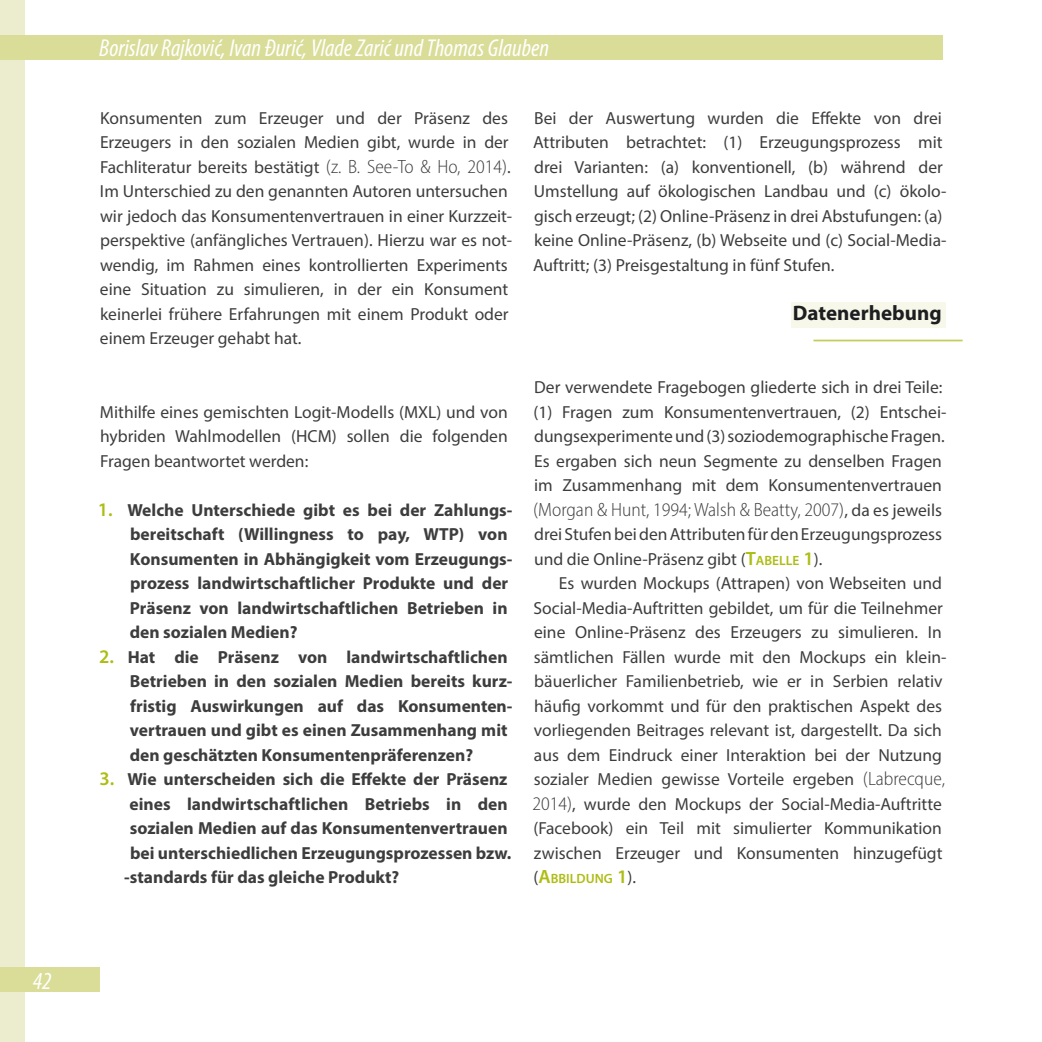
<style>
.page{position:relative;width:1042px;height:1042px;background:#fff}
.page>*{position:absolute;margin:0;border:0;box-sizing:border-box;transform-origin:0 0}
.t1{font:italic condensed 24.5px "Myriad Pro";color:#fff}
.t2{font:21px "Myriad Pro Bold 2";color:#1d1e1f}
.t3{font:300 semi-condensed 19.25px "Myriad Pro";color:#3d3d3d}
.t4{font:17.5px/24.5px "Myriad Pro Regular 3";color:#3d3d3d}
.t5{font:17.5px/24.5px "Myriad Pro Bold 2";color:#3d3d3d}
.t6{font:600 13.47px "Myriad Pro";letter-spacing:.005em;color:#aebd14}
.s1{font-family:"Myriad Pro";font-weight:300;font-stretch:semi-condensed;font-size:19.25px}
.s2{font-family:"Myriad Pro";font-weight:600;font-size:19.25px;color:#aebd14}
.s3{font-family:"Myriad Pro Regular 3";font-weight:400;font-stretch:normal;font-size:17.5px}
.s4{font-family:"Myriad Pro";font-weight:600;font-size:13.47px;color:#aebd14}
.s5{font-family:"Myriad Pro Regular 3";font-weight:400;font-size:17.5px;color:#3d3d3d}
.s6{font-size:19.25px}
</style>
<div class="page">
<div style="left:0;top:0;width:25px;height:1042px;background:#ecedce"></div>
<div style="left:0;top:35px;width:943px;height:25px;background:#d9dd98"></div>
<div style="left:0;top:967px;width:99px;height:25px;background:#d9dd98"></div>
<div style="left:791px;top:301px;width:154px;height:26px;background:#f7f8ea"></div>
<hr style="left:813px;top:340px;width:149px;height:1px;background:#c5cb5c">
<h1 class="t1" style="left:33px;top:966px;width:20px">42</h1>
<h1 class="t1" style="left:99px;top:33px;width:451px">Borislav Rajković, Ivan Đurić, Vlade Zarić und Thomas Glauben</h1>
<p class="t4" style="left:100px;top:105px;width:414px">Konsumenten zum Erzeuger und der Präsenz des Erzeugers in den sozialen Medien gibt, wurde in der Fachliteratur bereits bestätigt <span class="s1">(z. B. See-To &amp; Ho, 2014)</span>.<br>Im Unterschied zu den genannten Autoren untersuchen wir jedoch das Konsumentenvertrauen in einer Kurzzeit&shy;perspektive (anfängliches Vertrauen). Hierzu war es not&shy;wendig, im Rahmen eines kontrollierten Experiments eine Situation zu simulieren, in der ein Konsument keinerlei frühere Erfahrungen mit einem Produkt oder einem Erzeuger gehabt hat.</p>
<p class="t4" style="left:100px;top:399px;width:409px;text-align:justify">Mithilfe eines gemischten Logit-Modells (MXL) und von hybriden Wahlmodellen (HCM) sollen die folgenden Fragen beantwortet werden:</p>
<p class="t5" style="left:130px;top:497px;width:384px;text-indent:-32px"><span class="s2">1.</span> Welche Unterschiede gibt es bei der Zahlungs&shy;bereitschaft (Willingness to pay, WTP) von Konsumenten in Abhängigkeit vom Erzeugungs&shy;prozess landwirtschaftlicher Produkte und der Präsenz von landwirtschaftlichen Betrieben in den sozialen Medien?</p>
<p class="t5" style="left:130px;top:644px;width:383px;text-indent:-31px"><span class="s2">2.</span> Hat die Präsenz von landwirtschaftlichen Betrieben in den sozialen Medien bereits kurz‑ fristig Auswirkungen auf das Konsumenten&shy;vertrauen und gibt es einen Zusammenhang mit den geschätzten Konsumentenpräferenzen?</p>
<p class="t5" style="left:99px;top:766px;width:410px"><span class="s2">3.</span> Wie unterscheiden sich die Effekte der Präsenz</p>
<p class="t5" style="left:130px;top:791px;width:379px">eines landwirtschaftlichen Betriebs in den</p>
<p class="t5" style="left:130px;top:815px;width:379px">sozialen Medien auf das Konsumentenvertrauen</p>
<p class="t5" style="left:130px;top:840px;width:383px">bei unterschiedlichen Erzeugungsprozessen bzw.</p>
<p class="t5" style="left:124px;top:864px;width:277px">-standards für das gleiche Produkt?</p>
<p class="t4" style="left:533px;top:105px;width:415px">Bei der Auswertung wurden die Effekte von drei Attributen betrachtet: (1) Erzeugungsprozess mit drei Varianten: (a) konventionell, (b) während der Umstellung auf ökologischen Landbau und (c) ökolo&shy;gisch erzeugt; (2) Online-Präsenz in drei Abstufungen: (a) keine Online-Präsenz, (b) Webseite und (c) Social-Media-Auftritt; (3) Preisgestaltung in fünf Stufen.</p>
<p class="t2" style="left:793px;top:299px;width:150px">Datenerhebung</p>
<p class="t4" style="left:533px;top:375px;width:414px">Der verwendete Fragebogen gliederte sich in drei Teile: (1) Fragen zum Konsumentenvertrauen, (2) Entschei&shy;dungsexperimente und (3) soziodemographische Fragen.<br>Es ergaben sich neun Segmente zu denselben Fragen im Zusammenhang mit dem Konsumentenvertrauen</p>
<p class="t3" style="left:533px;top:498px;width:410px">(Morgan &amp; Hunt, 1994; Walsh &amp; Beatty, 2007)<span class="s3">, da es jeweils</span></p>
<p class="t4" style="left:534px;top:522px;width:409px">drei Stufen bei den Attributen für den Erzeugungsprozess und die Online-Präsenz gibt (<span class="s2">T</span><span class="s4">ABELLE</span> <span class="s2">1</span>).</p>
<p class="t4" style="left:532px;top:571px;width:414px;text-indent:27px">Es wurden Mockups (Attrapen) von Webseiten und Social-Media-Auftritten gebildet, um für die Teilnehmer eine Online-Präsenz des Erzeugers zu simulieren. In sämtlichen Fällen wurde mit den Mockups ein klein&shy;bäuerlicher Familienbetrieb, wie er in Serbien relativ häufig vorkommt und für den praktischen Aspekt des vorliegenden Beitrages relevant ist, dargestellt. Da sich aus dem Eindruck einer Interaktion bei der Nutzung sozialer Medien gewisse Vorteile ergeben <span class="s1">(Labrecque, 2014)</span>, wurde den Mockups der Social-Media-Auftritte (Facebook) ein Teil mit simulierter Kommunikation zwischen Erzeuger und Konsumenten hinzugefügt</p>
<p class="t6" style="left:533px;top:870px;width:104px"><span class="s5">(</span><span class="s6">A</span>BBILDUNG <span class="s6">1</span><span class="s5">).</span></p>
</div>
